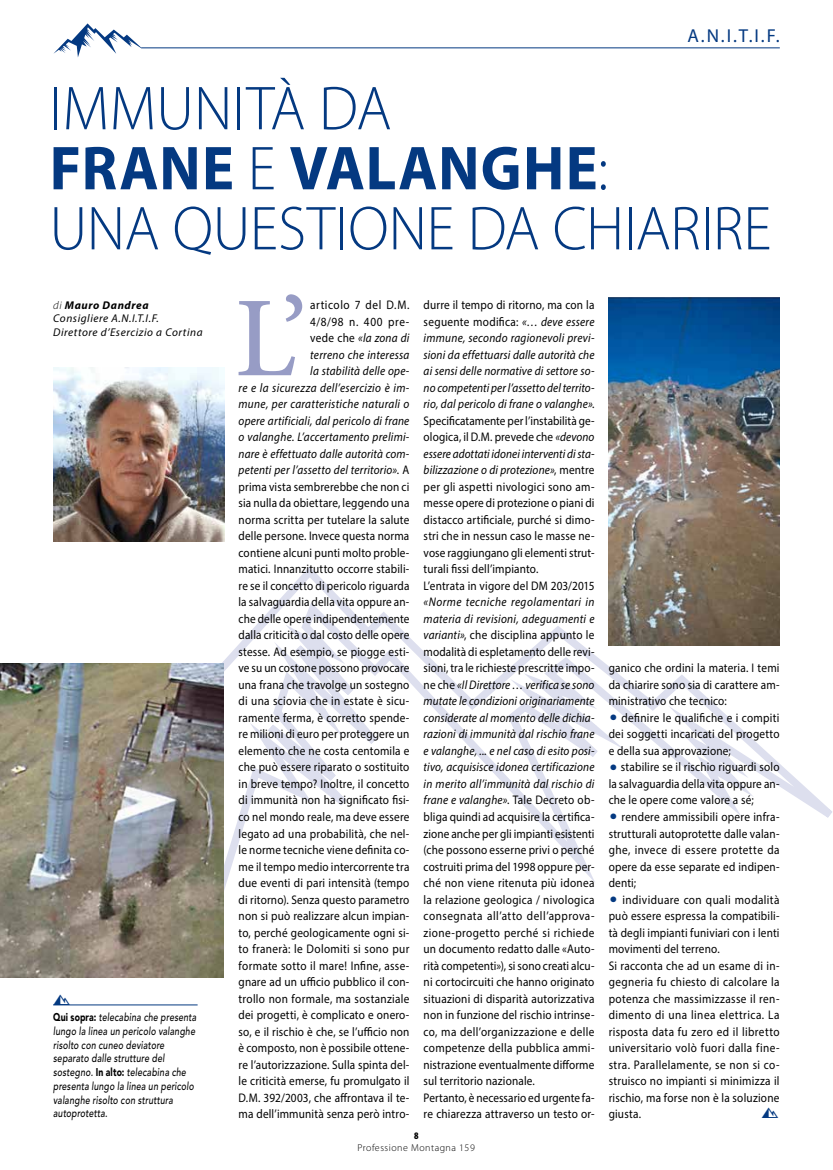
<style>
.page{position:relative;width:833px;height:1170px;background:#fff}
.page>*{position:absolute;margin:0;border:0;box-sizing:border-box;transform-origin:0 0}
.t1{font:500 114px "Minion Pro";color:#979cc5}
.t2{font:300 62.5px/60px "Myriad Pro";color:#043981;scale:.96 1}
.t3{font:18.75px "Myriad Pro";color:#043981}
.t4{font:15px "Mountain";color:#043981}
.t5{font:12.5px/16.5px "Myriad Pro";letter-spacing:.015em;color:#000;text-align:justify;scale:.9 1}
.t6{font:italic 500 11.25px/13.8px "Avenir";letter-spacing:.025em;color:#000;scale:.77 1}
.t7{font:italic 11.25px/13.5px "Myriad Pro";letter-spacing:.05em;color:#000}
.t8{font:300 10px "Myriad Pro";letter-spacing:.05em;color:#000}
.t9{font:900 condensed 10px "Myriad Pro";color:#000}
.s1{font-weight:700}
.s2{font-weight:300}
.s3{font-weight:900;font-style:normal}
.s4{font-style:italic}
.s5{font-family:"Futura";font-weight:300;font-size:15px;color:#043981}
</style>
<div class="page">
<svg style="left:222px;top:560px;width:610px;height:376px"></svg>
<hr style="left:141px;top:48px;width:639px;height:1px;background:#043981">
<svg style="left:53px;top:23px;width:88px;height:34px"></svg>
<img style="left:53px;top:368px;width:171px;height:173px">
<img style="left:608px;top:298px;width:171px;height:347px">
<img style="left:0;top:663px;width:223px;height:314px">
<hr style="left:53px;top:1004px;width:145px;height:1px;background:#043981">
<h3 class="t3" style="left:687px;top:24px;width:94px">A.N.I.T.I.F.</h3>
<h2 class="t2" style="left:50px;top:79px;width:753px">IMMUNITÀ DA<br><span class="s1">FRANE</span> E <span class="s1">VALANGHE</span>:<br>UNA QUESTIONE DA CHIARIRE</h2>
<p class="t7" style="left:53px;top:298px;width:151px"><span class="s2">di</span> <span class="s1">Mauro Dandrea<br></span>Consigliere A.N.I.T.I.F.<br>Direttore d’Esercizio a Cortina</p>
<p class="t4" style="left:53px;top:990px;width:19px">x</p>
<p class="t6" style="left:53px;top:1010px;width:187px"><span class="s3">Qui sopra:</span> telecabina che presenta lungo la linea un pericolo valanghe risolto con cuneo deviatore separato dalle strutture del sostegno. <span class="s3">In alto:</span> telecabina che presenta lungo la linea un pericolo valanghe risolto con struttura autoprotetta.</p>
<h1 class="t1" style="left:235px;top:262px;width:74px">L’</h1>
<p class="t5" style="left:238px;top:296px;width:191px;text-align:right">articolo 7 del D.M.<br>4/8/98 n. 400 pre-<br>vede che <span class="s4">«la zona di<br>terreno che interessa<br>la stabilità delle ope-<br>re e la sicurezza dell’esercizio è im&shy;mune, per caratteristiche naturali o opere artificiali, dal pericolo di frane o valanghe. L’accertamento prelimi&shy;nare è effettuato dalle autorità com&shy;petenti per l’assetto del territorio»</span>. A prima vista sembrerebbe che non ci sia nulla da obiettare, leggendo una norma scritta per tutelare la salute delle persone. Invece questa norma contiene alcuni punti molto proble&shy;matici. Innanzitutto occorre stabili&shy;re se il concetto di pericolo riguarda la salvaguardia della vita oppure an&shy;che delle opere indipendentemente dalla criticità o dal costo delle opere stesse. Ad esempio, se piogge esti&shy;ve su un costone possono provocare una frana che travolge un sostegno di una sciovia che in estate è sicu&shy;ramente ferma, è corretto spende&shy;re milioni di euro per proteggere un elemento che ne costa centomila e che può essere riparato o sostituito in breve tempo? Inoltre, il concetto di immunità non ha significato fisi&shy;co nel mondo reale, ma deve essere legato ad una probabilità, che nel&shy;le norme tecniche viene definita co&shy;me il tempo medio intercorrente tra due eventi di pari intensità (tempo di ritorno). Senza questo parametro non si può realizzare alcun impian&shy;to, perché geologicamente ogni si&shy;to franerà: le Dolomiti si sono pur formate sotto il mare! Infine, asse&shy;gnare ad un ufficio pubblico il con&shy;trollo non formale, ma sostanziale dei progetti, è complicato e onero&shy;so, e il rischio è che, se l’ufficio non è composto, non è possibile ottene&shy;re l’autorizzazione. Sulla spinta del&shy;le criticità emerse, fu promulgato il D.M. 392/2003, che affrontava il te&shy;ma dell’immunità senza però intro-</p>
<p class="t5" style="left:423px;top:296px;width:191px;text-align:left">durre il tempo di ritorno, ma con la seguente modifica: <span class="s4">«… deve essere immune, secondo ragionevoli previ&shy;sioni da effettuarsi dalle autorità che ai sensi delle normative di settore so&shy;no competenti per l’assetto del territo&shy;rio, dal pericolo di frane o valanghe»</span>.<br>Specificatamente per l’instabilità ge&shy;ologica, il D.M. prevede che <span class="s4">«devono essere adottati idonei interventi di sta&shy;bilizzazione o di protezione»</span>, mentre per gli aspetti nivologici sono am&shy;messe opere di protezione o piani di distacco artificiale, purché si dimo&shy;stri che in nessun caso le masse ne&shy;vose raggiungano gli elementi strut&shy;turali fissi dell’impianto.<br>L’entrata in vigore del DM 203/2015</p>
<p class="t5" style="left:423px;top:593px;width:191px;text-align:left"><span class="s4">«Norme tecniche regolamentari in materia di revisioni, adeguamenti e varianti»</span>, che disciplina appunto le modalità di espletamento delle revi&shy;sioni, tra le richieste prescritte impo&shy;ne che <span class="s4">«Il Direttore … verifica se sono mutate le condizioni originariamente considerate al momento delle dichia&shy;razioni di immunità dal rischio frane e valanghe, ... e nel caso di esito posi&shy;tivo, acquisisce idonea certificazione in merito all’immunità dal rischio di frane e valanghe»</span>. Tale Decreto ob&shy;bliga quindi ad acquisire la certifica&shy;zione anche per gli impianti esistenti (che possono esserne privi o perché costruiti prima del 1998 oppure per&shy;ché non viene ritenuta più idonea la relazione geologica / nivologica consegnata all’atto dell’approva&shy;zione-progetto perché si richiede un documento redatto dalle «Auto&shy;rità competenti»), si sono creati alcu&shy;ni cortocircuiti che hanno originato situazioni di disparità autorizzativa non in funzione del rischio intrinse&shy;co, ma dell’organizzazione e delle competenze della pubblica ammi&shy;nistrazione eventualmente difforme sul territorio nazionale.<br>Pertanto, è necessario ed urgente fa&shy;re chiarezza attraverso un testo or-</p>
<p class="t9" style="left:414px;top:1128px;width:6px">8</p>
<p class="t8" style="left:357px;top:1141px;width:119px">Professione Montagna 159</p>
<p class="t5" style="left:608px;top:659px;width:191px">ganico che ordini la materia. I temi da chiarire sono sia di carattere am&shy;ministrativo che tecnico:</p>
<p class="t5" style="left:608px;top:709px;width:191px"><span class="s5">•</span> definire le qualifiche e i compiti dei soggetti incaricati del progetto e della sua approvazione;</p>
<p class="t5" style="left:608px;top:758px;width:191px"><span class="s5">•</span> stabilire se il rischio riguardi solo la salvaguardia della vita oppure an&shy;che le opere come valore a sé;</p>
<p class="t5" style="left:608px;top:808px;width:191px"><span class="s5">•</span> rendere ammissibili opere infra&shy;strutturali autoprotette dalle valan&shy;ghe, invece di essere protette da opere da esse separate ed indipen&shy;denti;</p>
<p class="t5" style="left:608px;top:890px;width:191px;text-align:left"><span class="s5">•</span> individuare con quali modalità può essere espressa la compatibili&shy;tà degli impianti funiviari con i lenti movimenti del terreno.<br>Si racconta che ad un esame di in&shy;gegneria fu chiesto di calcolare la potenza che massimizzasse il ren&shy;dimento di una linea elettrica. La risposta data fu zero ed il libretto universitario volò fuori dalla fine&shy;stra. Parallelamente, se non si co&shy;struisco no impianti si minimizza il rischio, ma forse non è la soluzione giusta.</p>
<p class="t4" style="left:761px;top:1104px;width:19px">x</p>
</div>
